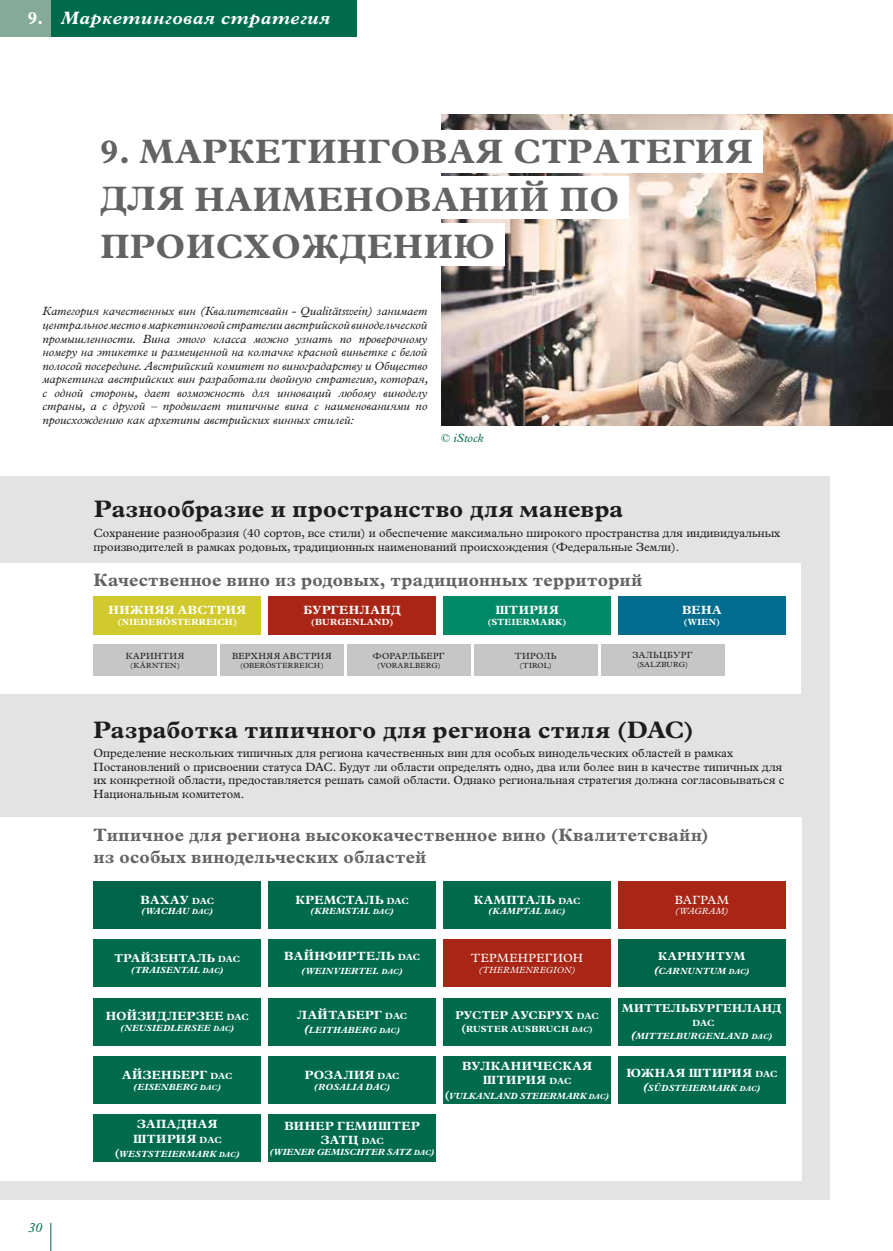
<style>
.page{position:relative;width:893px;height:1251px;background:#fff}
.page>*{position:absolute;margin:0;border:0;box-sizing:border-box;transform-origin:0 0}
.t1{font:700 34.05px "Plantin MT Pro Cyr";letter-spacing:.02em;color:#646363}
.t2{font:700 24px "Plantin MT Pro Cyr";letter-spacing:.01em;color:#1d1d1b}
.t3{font:700 18px/21.6px "Plantin MT Pro Cyr";letter-spacing:.015em;color:#646363}
.t4{font:italic 700 18px "Plantin MT Pro Cyr";letter-spacing:.03em;color:#fff}
.t5{font:italic 13.5px "Plantin MT Pro Cyrillic";color:#006b4b}
.t6{font:italic 12px/13.5px "Plantin MT Pro Cyrillic";color:#1d1d1b;text-align:justify}
.t7{font:12px/13.5px "Plantin MT Pro Cyr";color:#1d1d1b}
.t8{font:700 12px/14.4px "Plantin MT Pro Cyr";letter-spacing:.04em;color:#fff;text-align:center}
.t9{font:12px "Plantin MT Pro Cyr";letter-spacing:.03em;color:#fff}
.t10{font:italic 12px "Plantin MT Pro Cyrillic";color:#006b4b}
.t11{font:700 11.4px "Plantin MT Pro Cyr";letter-spacing:.035em;color:#fff}
.t12{font:italic 700 9px/13.8px "Plantin MT Pro Cyr";letter-spacing:.03em;color:#fff;text-align:center}
.t13{font:700 9px "Plantin MT Pro Cyr";letter-spacing:.04em;color:#fff}
.t14{font:9px "Plantin MT Pro Cyr";letter-spacing:.045em;color:#1d1d1b}
.t15{font:italic 9px "Plantin MT Pro Cyrillic";letter-spacing:.03em;color:#fff}
.t16{font:9px "Plantin MT Pro Cyr";letter-spacing:.025em;color:#1d1d1b}
.t17{font:7.5px "Plantin MT Pro Cyr";letter-spacing:.035em;color:#1d1d1b}
.t18{font:7.5px "Plantin MT Pro Cyr";letter-spacing:.06em;color:#1d1d1b}
.s1{font-style:normal}
.s2{font-size:9px}
.s3{font-size:7.5px}
.s4{font-size:11.4px}
.s5{font-style:italic;font-size:7.5px}
.s6{font-size:12px}
.s7{font-style:normal;font-size:12px}
</style>
<div class="page">
<img style="left:441px;top:115px;width:452px;height:310px">
<svg style="left:51px;top:1222px;width:1px;height:28px"></svg>
<div style="left:92px;top:176px;width:537px;height:43px;background:#fff"></div>
<div style="left:92px;top:130px;width:671px;height:42px;background:#fff"></div>
<div style="left:92px;top:223px;width:413px;height:43px;background:#fff"></div>
<div style="left:0;top:476px;width:829px;height:723px;background:#e3e3e3"></div>
<div style="left:0;top:816px;width:802px;height:364px;background:#fff"></div>
<div style="left:94px;top:880px;width:167px;height:48px;background:#006548"></div>
<div style="left:94px;top:939px;width:167px;height:47px;background:#006b4b"></div>
<div style="left:94px;top:997px;width:167px;height:48px;background:#006b4b"></div>
<div style="left:268px;top:1055px;width:168px;height:48px;background:#006b4b"></div>
<div style="left:268px;top:880px;width:168px;height:48px;background:#006b4b"></div>
<div style="left:268px;top:939px;width:168px;height:47px;background:#006b4b"></div>
<div style="left:443px;top:1055px;width:168px;height:48px;background:#006b4b"></div>
<div style="left:443px;top:880px;width:168px;height:48px;background:#006b4b"></div>
<div style="left:443px;top:939px;width:168px;height:47px;background:#a92515"></div>
<div style="left:443px;top:997px;width:168px;height:48px;background:#006b4b"></div>
<div style="left:618px;top:1055px;width:168px;height:48px;background:#006b4b"></div>
<div style="left:618px;top:880px;width:168px;height:48px;background:#a92515"></div>
<div style="left:618px;top:939px;width:168px;height:47px;background:#006548"></div>
<div style="left:618px;top:997px;width:168px;height:48px;background:#006b4b"></div>
<div style="left:94px;top:1055px;width:167px;height:48px;background:#006b4b"></div>
<div style="left:94px;top:1114px;width:167px;height:47px;background:#006b4b"></div>
<div style="left:268px;top:997px;width:168px;height:48px;background:#006b4b"></div>
<div style="left:0;top:562px;width:800px;height:131px;background:#fff"></div>
<div style="left:618px;top:596px;width:168px;height:38px;background:#006d8f"></div>
<div style="left:443px;top:596px;width:168px;height:39px;background:#008a67"></div>
<div style="left:268px;top:596px;width:168px;height:39px;background:#a92515"></div>
<div style="left:94px;top:596px;width:167px;height:39px;background:#d1ca2e"></div>
<div style="left:94px;top:644px;width:123px;height:32px;background:#c6c6c6"></div>
<div style="left:347px;top:644px;width:123px;height:32px;background:#c6c6c6"></div>
<div style="left:474px;top:644px;width:123px;height:32px;background:#c6c6c6"></div>
<div style="left:601px;top:643px;width:123px;height:32px;background:#c6c6c6"></div>
<div style="left:220px;top:644px;width:124px;height:32px;background:#c6c6c6"></div>
<div style="left:268px;top:1114px;width:168px;height:47px;background:#006b4b"></div>
<div style="left:0;top:0;width:52px;height:36px;background:#85aa99"></div>
<div style="left:52px;top:0;width:305px;height:36px;background:#006b4b"></div>
<h3 class="t4" style="left:28px;top:7px;width:304px"><span class="s1">9.</span> Маркетинговая стратегия</h3>
<h1 class="t1" style="left:100px;top:131px;width:653px">9. МАРКЕТИНГОВАЯ СТРАТЕГИЯ</h1>
<h1 class="t1" style="left:100px;top:179px;width:520px">ДЛЯ НАИМЕНОВАНИЙ ПО</h1>
<h1 class="t1" style="left:100px;top:226px;width:396px">ПРОИСХОЖДЕНИЮ</h1>
<p class="t6" style="left:43px;top:304px;width:387px">Категория качественных вин (Квалитетсвайн - Qualitätswein) занимает центральное место в маркетинговой стратегии австрийской винодельческой промышленности. Вина этого класса можно узнать по проверочному номеру на этикетке и размещенной на колпачке красной виньетке с белой полосой посередине. Австрийский комитет по виноградарству и Общество маркетинга австрийских вин разработали двойную стратегию, которая, с одной стороны, дает возможность для инноваций любому виноделу страны, а с другой – продвигает типичные вина с наименованиями по происхождению как архетипы австрийских винных стилей:</p>
<p class="t10" style="left:441px;top:431px;width:44px">© iStock</p>
<h2 class="t2" style="left:94px;top:494px;width:530px">Разнообразие и пространство для маневра</h2>
<p class="t7" style="left:94px;top:526px;width:688px">Сохранение разнообразия (40 сортов, все стили) и обеспечение максимально широкого пространства для индивидуальных производителей в рамках родовых, традиционных наименований происхождения (Федеральные Земли).</p>
<h3 class="t3" style="left:94px;top:568px;width:550px">Качественное вино из родовых, традиционных территорий</h3>
<p class="t8" style="left:109px;top:603px;width:139px">НИЖНЯЯ АВСТРИЯ</p>
<p class="t13" style="left:118px;top:616px;width:121px">(NIEDERÖSTERREICH)</p>
<p class="t14" style="left:126px;top:650px;width:60px">КАРИНТИЯ</p>
<p class="t18" style="left:130px;top:660px;width:51px">(KÄRNTEN)</p>
<p class="t8" style="left:304px;top:603px;width:99px">БУРГЕНЛАНД</p>
<p class="t13" style="left:311px;top:616px;width:84px">(BURGENLAND)</p>
<p class="t14" style="left:232px;top:650px;width:101px">ВЕРХНЯЯ АВСТРИЯ</p>
<p class="t17" style="left:240px;top:660px;width:85px">(OBERÖSTERREICH)</p>
<p class="t16" style="left:373px;top:650px;width:73px">ФОРАРЛЬБЕРГ</p>
<p class="t17" style="left:377px;top:660px;width:65px">(VORARLBERG)</p>
<p class="t8" style="left:495px;top:603px;width:65px">ШТИРИЯ</p>
<p class="t13" style="left:487px;top:616px;width:81px">(STEIERMARK)</p>
<p class="t14" style="left:515px;top:650px;width:43px">ТИРОЛЬ</p>
<p class="t17" style="left:520px;top:660px;width:34px">(TIROL)</p>
<p class="t8" style="left:682px;top:602px;width:41px">ВЕНА</p>
<p class="t13" style="left:683px;top:616px;width:38px">(WIEN)</p>
<p class="t14" style="left:633px;top:649px;width:61px">ЗАЛЬЦБУРГ</p>
<p class="t17" style="left:637px;top:660px;width:52px">(SALZBURG)</p>
<h2 class="t2" style="left:94px;top:715px;width:602px">Разработка типичного для региона стиля (DAC)</h2>
<p class="t7" style="left:94px;top:746px;width:692px">Определение нескольких типичных для региона качественных вин для особых винодельческих областей в рамках Постановлений о присвоении статуса DAC. Будут ли области определять одно, два или более вин в качестве типичных для их конкретной области, предоставляется решать самой области. Однако региональная стратегия должна согласовываться с Национальным комитетом.</p>
<p class="t5" style="left:28px;top:1219px;width:16px">30</p>
<h3 class="t3" style="left:94px;top:823px;width:617px">Типичное для региона высококачественное вино (Квалитетсвайн) из особых винодельческих областей</h3>
<p class="t8" style="left:141px;top:892px;width:75px">ВАХАУ <span class="s2">DAC</span></p>
<p class="t12" style="left:141px;top:904px;width:74px">(WACHAU <span class="s3">DAC</span>)</p>
<p class="t11" style="left:114px;top:950px;width:127px">ТРАЙЗЕНТАЛЬ <span class="s2">DAC</span></p>
<p class="t12" style="left:131px;top:962px;width:95px">(TRAISENTAL <span class="s3">DAC</span>)</p>
<p class="t8" style="left:106px;top:1008px;width:144px">НОЙЗИДЛЕРЗЕЕ <span class="s2">DAC</span></p>
<p class="t12" style="left:120px;top:1020px;width:116px">(NEUSIEDLERSEE <span class="s3">DAC</span>)</p>
<p class="t8" style="left:305px;top:1067px;width:96px">РОЗАЛИЯ <span class="s2">DAC</span></p>
<p class="t12" style="left:314px;top:1079px;width:78px">(ROSALIA DAC)</p>
<p class="t8" style="left:296px;top:892px;width:115px">КРЕМСТАЛЬ <span class="s2">DAC</span></p>
<p class="t12" style="left:310px;top:904px;width:86px">(KREMSTAL <span class="s3">DAC</span>)</p>
<p class="t8" style="left:284px;top:948px;width:137px">ВАЙНФИРТЕЛЬ <span class="s2">DAC</span></p>
<p class="t12" style="left:301px;top:964px;width:103px">(WEINVIERTEL <span class="s3">DAC</span>)</p>
<p class="t8" style="left:474px;top:892px;width:108px">КАМПТАЛЬ <span class="s2">DAC</span></p>
<p class="t12" style="left:488px;top:904px;width:79px">(KAMPTAL <span class="s3">DAC</span>)</p>
<p class="t9" style="left:471px;top:950px;width:113px">ТЕРМЕНРЕГИОН</p>
<p class="t15" style="left:478px;top:964px;width:99px">(THERMENREGION)</p>
<p class="t11" style="left:455px;top:1007px;width:145px">РУСТЕР АУСБРУХ <span class="s2">DAC</span></p>
<p class="t13" style="left:461px;top:1023px;width:133px"><span class="s4">(</span>RUSTER AUSBRUCH <span class="s5">DAC</span>)</p>
<p class="t9" style="left:675px;top:892px;width:56px">ВАГРАМ</p>
<p class="t15" style="left:675px;top:905px;width:55px">(WAGRAM)</p>
<p class="t11" style="left:658px;top:949px;width:89px">КАРНУНТУМ</p>
<p class="t12" style="left:654px;top:963px;width:98px"><span class="s4">(</span>CARNUNTUM <span class="s3">DAC</span>)</p>
<p class="t11" style="left:622px;top:1000px;width:161px">МИТТЕЛЬБУРГЕНЛАНД</p>
<p class="t12" style="left:631px;top:1015px;width:143px"><span class="s1">DAC<br></span><span class="s4">(</span>MITTELBURGENLAND <span class="s3">DAC</span>)</p>
<p class="t8" style="left:297px;top:1006px;width:112px">ЛАЙТАБЕРГ <span class="s2">DAC</span></p>
<p class="t12" style="left:304px;top:1022px;width:98px"><span class="s6">(</span>LEITHABERG <span class="s3">DAC</span>)</p>
<p class="t8" style="left:462px;top:1058px;width:132px">ВУЛКАНИЧЕСКАЯ<br>ШТИРИЯ <span class="s2">DAC</span></p>
<p class="t12" style="left:444px;top:1088px;width:167px"><span class="s7">(</span>VULKANLAND STEIERMARK <span class="s3">DAC</span>)</p>
<p class="t8" style="left:122px;top:1067px;width:112px">АЙЗЕНБЕРГ <span class="s2">DAC</span></p>
<p class="t12" style="left:133px;top:1079px;width:90px">(EISENBERG <span class="s3">DAC</span>)</p>
<p class="t8" style="left:133px;top:1116px;width:90px">ЗАПАДНАЯ<br>ШТИРИЯ <span class="s2">DAC</span></p>
<p class="t12" style="left:114px;top:1146px;width:127px"><span class="s7">(</span>WESTSTEIERMARK <span class="s3">DAC</span>)</p>
<p class="t8" style="left:626px;top:1065px;width:152px">ЮЖНАЯ ШТИРИЯ <span class="s2">DAC</span></p>
<p class="t12" style="left:643px;top:1081px;width:119px"><span class="s6">(</span>SÜDSTEIERMARK <span class="s3">DAC</span>)</p>
<p class="t8" style="left:285px;top:1118px;width:137px">ВИНЕР ГЕМИШТЕР<br>ЗАТЦ <span class="s2">DAC</span></p>
<p class="t12" style="left:269px;top:1144px;width:167px">(WIENER GEMISCHTER SATZ <span class="s3">DAC</span>)</p>
</div>
